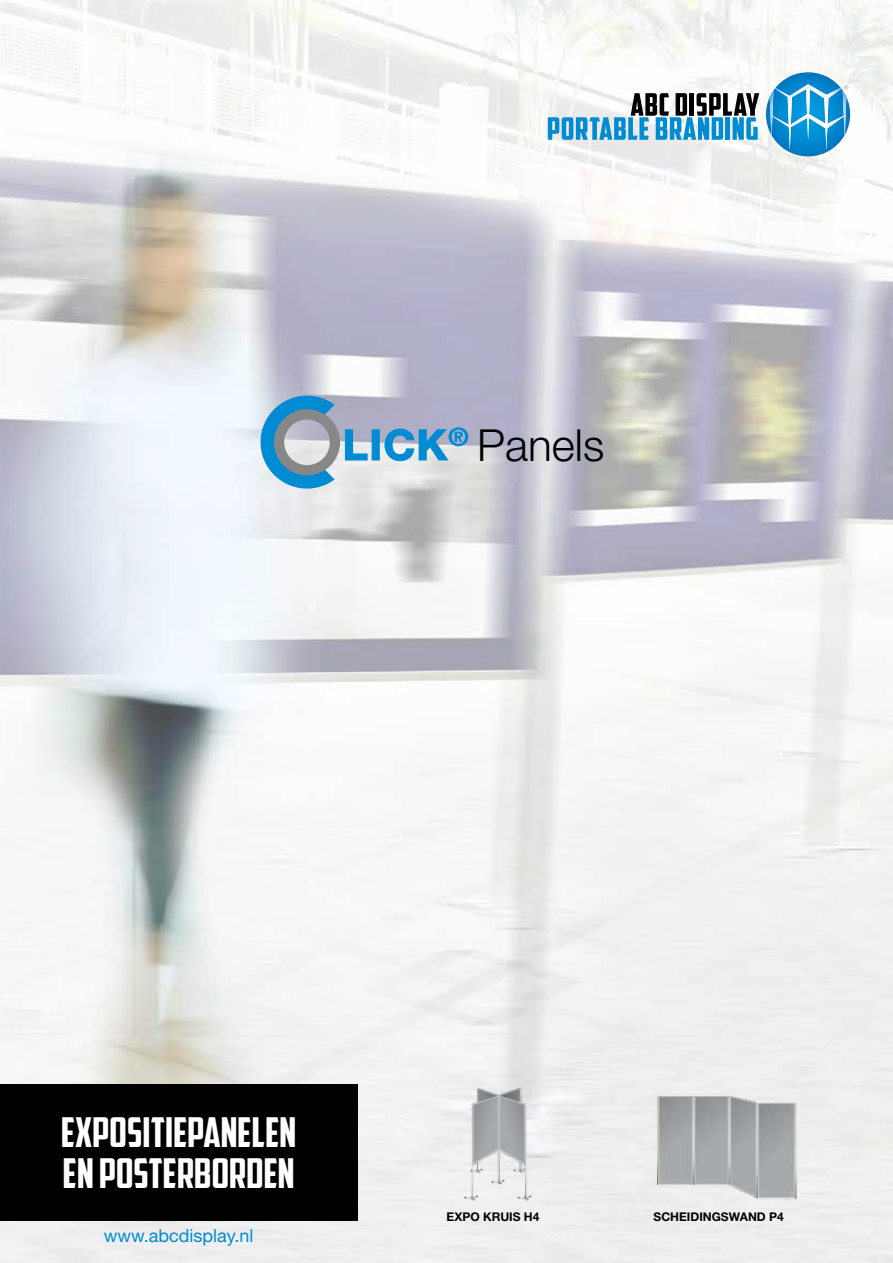
<style>
.page{position:relative;width:893px;height:1263px;background:#fff}
.page>*{position:absolute;margin:0;border:0;box-sizing:border-box;transform-origin:0 0}
.t1{font:300 44.25px "Helvetica Neue LT Std";color:#000}
.t2{font:40.5px/40.5px "American Captain 01";letter-spacing:.005em;color:#fff}
.t3{font:18px "Helvetica Neue LT Std";color:#008bd2}
.t4{font:700 12px "Helvetica Neue LT Std";color:#000}
</style>
<div class="page">
<img style="left:0;top:0;width:893px;height:1263px">
<div style="left:0;top:1084px;width:357px;height:136px;background:#000"></div>
<svg style="left:548px;top:93px;width:211px;height:47px"></svg>
<img style="left:766px;top:72px;width:78px;height:53px">
<svg style="left:769px;top:84px;width:82px;height:67px"></svg>
<img style="left:443px;top:1084px;width:106px;height:124px">
<img style="left:634px;top:1084px;width:189px;height:124px">
<svg style="left:261px;top:396px;width:207px;height:93px"></svg>
<p class="t1" style="left:477px;top:418px;width:129px">Panels</p>
<p class="t2" style="left:61px;top:1113px;width:236px">EXPOSITIEPANELEN<br>EN POSTERBORDEN</p>
<p class="t3" style="left:104px;top:1225px;width:151px">www.abcdisplay.nl</p>
<p class="t4" style="left:447px;top:1209px;width:94px">EXPO KRUIS H4</p>
<p class="t4" style="left:654px;top:1209px;width:132px">SCHEIDINGSWAND P4</p>
</div>
